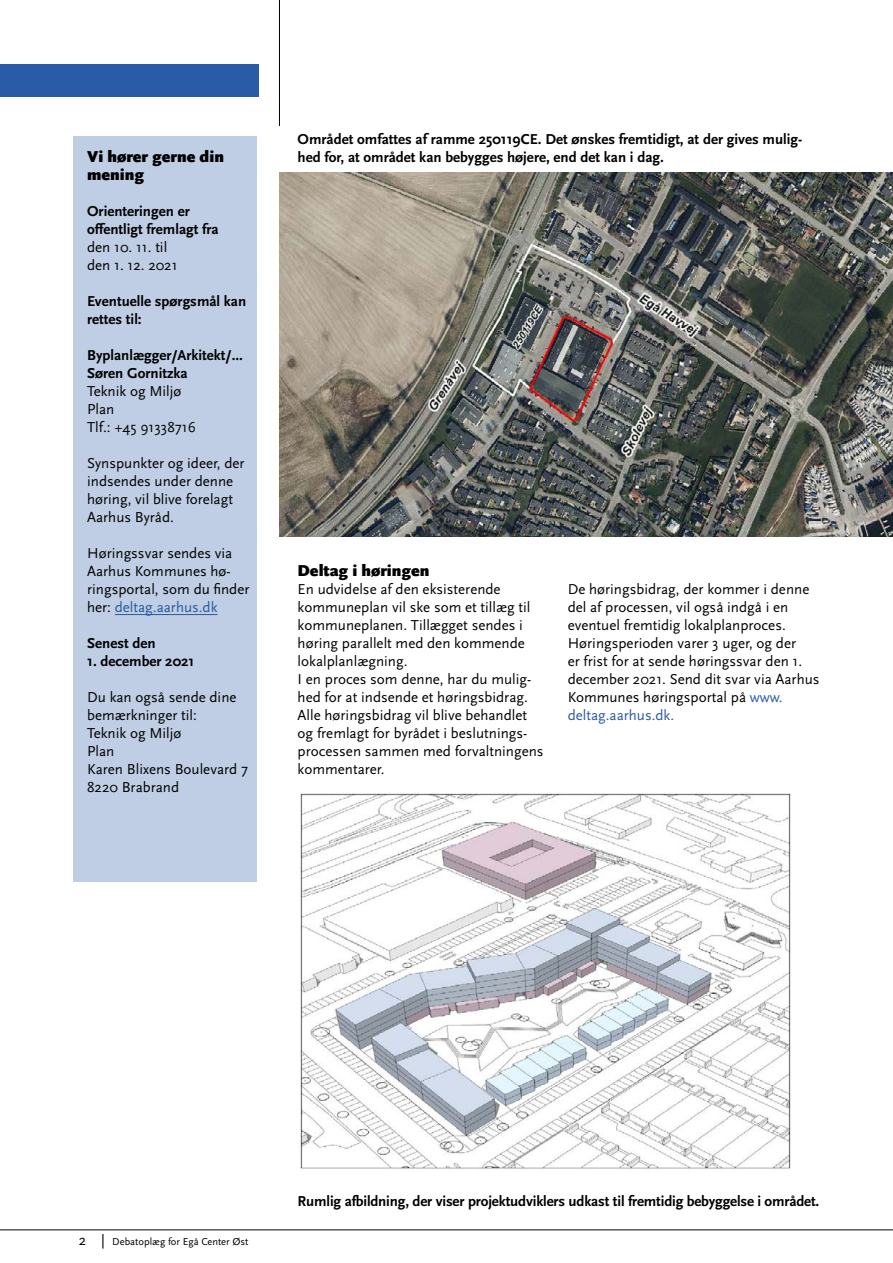
<style>
.page{position:relative;width:893px;height:1263px;background:#fff}
.page>*{position:absolute;margin:0;border:0;box-sizing:border-box;transform-origin:0 0}
.H2_Afsnit_Mellemrubrik{font:900 16.5px/18px "Scala Sans OT";color:#000}
.Brødtext{font:15px/18px "Scala Sans OT";color:#000}
.bold{font:700 15px/18px "Scala Sans OT";color:#000}
.bold-2{font:15px "Scala Sans OT";color:#000}
.t1{font:10.5px "Scala Sans OT";color:#000}
.s1{color:#275b9b}
.s2{color:#295ba7}
.s3{font-size:15px}
</style>
<div class="page">
<hr style="left:0;top:1229px;width:893px;height:1px;background:#000">
<hr style="left:279px;top:0;width:1px;height:126px;background:#000">
<img style="left:279px;top:173px;width:614px;height:364px">
<div style="left:0;top:64px;width:258px;height:33px;background:#295ba7"></div>
<div style="left:74px;top:137px;width:183px;height:745px;background:#bfcee4"></div>
<hr style="left:115px;top:614px;width:103px;height:1px;background:#275b9b">
<img style="left:301px;top:793px;width:490px;height:376px">
<h2 class="H2_Afsnit_Mellemrubrik" style="left:87px;top:148px;width:138px">Vi hører gerne din mening</h2>
<p class="bold" style="left:87px;top:202px;width:104px">Orienteringen er</p>
<p class="bold" style="left:87px;top:220px;width:133px">offentligt fremlagt fra</p>
<p class="Brødtext" style="left:87px;top:238px;width:82px">den 10. 11. til</p>
<p class="Brødtext" style="left:87px;top:256px;width:92px">den 1. 12. 2021</p>
<p class="bold" style="left:87px;top:292px;width:161px">Eventuelle spørgsmål kan rettes til:</p>
<p class="bold" style="left:87px;top:346px;width:157px">Byplanlægger/Arkitekt/...</p>
<p class="bold" style="left:87px;top:364px;width:102px">Søren Gornitzka</p>
<p class="bold-2" style="left:87px;top:382px;width:96px">Teknik og Miljø</p>
<p class="Brødtext" style="left:87px;top:400px;width:29px">Plan</p>
<p class="Brødtext" style="left:87px;top:418px;width:110px">Tlf.: +45 91338716</p>
<p class="Brødtext" style="left:87px;top:454px;width:159px">Synspunkter og ideer, der indsendes under denne høring, vil blive forelagt<br>Aarhus Byråd.</p>
<p class="Brødtext" style="left:87px;top:544px;width:164px">Høringssvar sendes via<br>Aarhus Kommunes hø&shy;ringsportal, som du finder her: <span class="s1">deltag.aarhus.dk</span></p>
<p class="bold" style="left:87px;top:634px;width:70px">Senest den</p>
<p class="bold" style="left:87px;top:652px;width:109px">1. december 2021</p>
<p class="Brødtext" style="left:87px;top:688px;width:151px">Du kan også sende dine bemærkninger til:</p>
<p class="Brødtext" style="left:87px;top:724px;width:96px">Teknik og Miljø</p>
<p class="Brødtext" style="left:87px;top:742px;width:29px">Plan</p>
<p class="Brødtext" style="left:87px;top:760px;width:162px">Karen Blixens Boulevard 7</p>
<p class="Brødtext" style="left:87px;top:778px;width:94px">8220 Brabrand</p>
<p class="bold" style="left:298px;top:130px;width:506px">Området omfattes af ramme 250119CE. Det ønskes fremtidigt, at der gives mulig&shy;hed for, at området kan bebygges højere, end det kan i dag.</p>
<h2 class="H2_Afsnit_Mellemrubrik" style="left:298px;top:562px;width:133px">Deltag i høringen</h2>
<p class="Brødtext" style="left:298px;top:580px;width:247px">En udvidelse af den eksisterende kommuneplan vil ske som et tillæg til kommuneplanen. Tillægget sendes i høring parallelt med den kommende lokalplanlægning.<br>I en proces som denne, har du mulig&shy;hed for at indsende et høringsbidrag.<br>Alle høringsbidrag vil blive behandlet og fremlagt for byrådet i beslutnings&shy;processen sammen med forvaltningens kommentarer.</p>
<p class="Brødtext" style="left:568px;top:580px;width:253px">De høringsbidrag, der kommer i denne del af processen, vil også indgå i en eventuel fremtidig lokalplanproces.<br>Høringsperioden varer 3 uger, og der<br>er frist for at sende høringssvar den 1. december 2021. Send dit svar via Aarhus Kommunes høringsportal på <span class="s2">www. deltag.aarhus.dk.</span></p>
<p class="t1" style="left:79px;top:1235px;width:171px"><span class="s3">2 |</span> Debatoplæg for Egå Center Øst</p>
<p class="bold" style="left:298px;top:1192px;width:523px">Rumlig afbildning, der viser projektudviklers udkast til fremtidig bebyggelse i området.</p>
</div>
